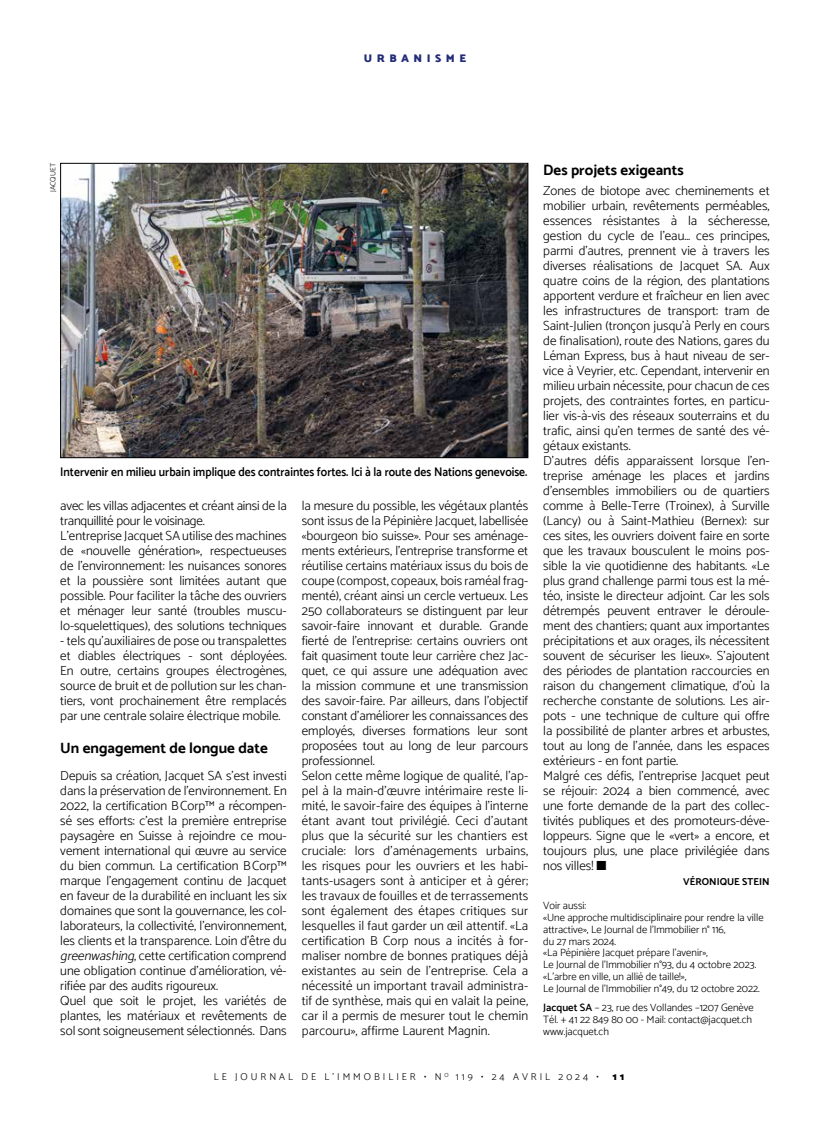
<style>
.page{position:relative;width:830px;height:1134px;background:#fff}
.page>*{position:absolute;margin:0;border:0;box-sizing:border-box;transform-origin:0 0}
.t1{font:700 15px "Catamaran";color:#000}
.t2{font:300 13.12px/15px "Catamaran";color:#000}
.t3{font:600 12.5px "Catamaran";color:#000;scale:.92 1}
.t4{font:900 11.25px "Catamaran";letter-spacing:.4em;color:#232c77}
.t5{font:300 10.62px/11.9px "Catamaran";color:#000}
.t6{font:300 10px "Catamaran";letter-spacing:.3em;color:#000}
.t7{font:700 10px "Catamaran";color:#000}
.t8{font:900 10px "Catamaran";color:#000}
.t9{font:300 7.5px "Catamaran";letter-spacing:.01em;color:#000}
.s1{font-style:italic}
.s2{font-weight:600}
</style>
<div class="page">
<img style="left:62px;top:165px;width:464px;height:291px">
<div style="left:60px;top:163px;width:468px;height:295px;border:1px solid #000"></div>
<p class="t4" style="left:363px;top:51px;width:104px">URBANISME</p>
<p class="t9" style="left:48px;top:192px;width:31px;rotate:-90deg">JACQUET</p>
<p class="t3" style="left:60px;top:464px;width:509px">Intervenir en milieu urbain implique des contraintes fortes. Ici à la route des Nations genevoise.</p>
<p class="t2" style="left:60px;top:498px;width:228px">avec les villas adjacentes et créant ainsi de la tranquillité pour le voisinage.<br>L’entreprise Jacquet SA utilise des machines de «nouvelle génération», respectueuses de l’environnement: les nuisances sonores et la poussière sont limitées autant que possible. Pour faciliter la tâche des ouvriers et ménager leur santé (troubles muscu&shy;lo-squelettiques), des solutions techniques</p>
<p class="t2" style="left:60px;top:633px;width:228px;text-align:justify">- tels qu’auxiliaires de pose ou transpalettes et diables électriques - sont déployées.<br>En outre, certains groupes électrogènes, source de bruit et de pollution sur les chan&shy;tiers, vont prochainement être remplacés par une centrale solaire électrique mobile.</p>
<p class="t1" style="left:60px;top:739px;width:209px">Un engagement de longue date</p>
<p class="t2" style="left:60px;top:768px;width:228px">Depuis sa création, Jacquet SA s’est investi dans la préservation de l’environnement. En 2022, la certification BCorp™ a récompen&shy;sé ses efforts: c’est la première entreprise paysagère en Suisse à rejoindre ce mou&shy;vement international qui œuvre au service du bien commun. La certification BCorp™ marque l’engagement continu de Jacquet en faveur de la durabilité en incluant les six domaines que sont la gouvernance, les col&shy;laborateurs, la collectivité, l’environnement, les clients et la transparence. Loin d’être du <span class="s1">greenwashing</span>, cette certification comprend une obligation continue d’amélioration, vé&shy;rifiée par des audits rigoureux.<br>Quel que soit le projet, les variétés de plantes, les matériaux et revêtements de sol sont soigneusement sélectionnés. Dans</p>
<p class="t2" style="left:301px;top:498px;width:228px">la mesure du possible, les végétaux plantés sont issus de la Pépinière Jacquet, labellisée «bourgeon bio suisse». Pour ses aménage&shy;ments extérieurs, l’entreprise transforme et réutilise certains matériaux issus du bois de coupe (compost, copeaux, bois raméal frag&shy;menté), créant ainsi un cercle vertueux. Les 250 collaborateurs se distinguent par leur savoir-faire innovant et durable. Grande fierté de l’entreprise: certains ouvriers ont fait quasiment toute leur carrière chez Jac&shy;quet, ce qui assure une adéquation avec la mission commune et une transmission des savoir-faire. Par ailleurs, dans l’objectif constant d’améliorer les connaissances des employés, diverses formations leur sont proposées tout au long de leur parcours professionnel.<br>Selon cette même logique de qualité, l’ap&shy;pel à la main-d’œuvre intérimaire reste li&shy;mité, le savoir-faire des équipes à l’interne étant avant tout privilégié. Ceci d’autant plus que la sécurité sur les chantiers est cruciale: lors d’aménagements urbains, les risques pour les ouvriers et les habi&shy;tants-usagers sont à anticiper et à gérer; les travaux de fouilles et de terrassements sont également des étapes critiques sur lesquelles il faut garder un œil attentif. «La certification B Corp nous a incités à for&shy;maliser nombre de bonnes pratiques déjà existantes au sein de l’entreprise. Cela a nécessité un important travail administra&shy;tif de synthèse, mais qui en valait la peine, car il a permis de mesurer tout le chemin parcouru», affirme Laurent Magnin.</p>
<p class="t1" style="left:543px;top:161px;width:142px">Des projets exigeants</p>
<p class="t2" style="left:543px;top:183px;width:228px">Zones de biotope avec cheminements et mobilier urbain, revêtements perméables, essences résistantes à la sécheresse, gestion du cycle de l’eau… ces principes, parmi d’autres, prennent vie à travers les diverses réalisations de Jacquet SA. Aux quatre coins de la région, des plantations apportent verdure et fraîcheur en lien avec les infrastructures de transport: tram de Saint-Julien (tronçon jusqu’à Perly en cours de finalisation), route des Nations, gares du Léman Express, bus à haut niveau de ser&shy;vice à Veyrier, etc. Cependant, intervenir en milieu urbain nécessite, pour chacun de ces projets, des contraintes fortes, en particu&shy;lier vis-à-vis des réseaux souterrains et du trafic, ainsi qu’en termes de santé des vé&shy;gétaux existants.<br>D’autres défis apparaissent lorsque l’en&shy;treprise aménage les places et jardins d’ensembles immobiliers ou de quartiers comme à Belle-Terre (Troinex), à Surville (Lancy) ou à Saint-Mathieu (Bernex): sur ces sites, les ouvriers doivent faire en sorte que les travaux bousculent le moins pos&shy;sible la vie quotidienne des habitants. «Le plus grand challenge parmi tous est la mé&shy;téo, insiste le directeur adjoint. Car les sols détrempés peuvent entraver le déroule&shy;ment des chantiers; quant aux importantes précipitations et aux orages, ils nécessitent souvent de sécuriser les lieux». S’ajoutent des périodes de plantation raccourcies en raison du changement climatique, d’où la recherche constante de solutions. Les air&shy;pots - une technique de culture qui offre la possibilité de planter arbres et arbustes, tout au long de l’année, dans les espaces extérieurs - en font partie.<br>Malgré ces défis, l’entreprise Jacquet peut se réjouir: 2024 a bien commencé, avec une forte demande de la part des collec&shy;tivités publiques et des promoteurs-déve&shy;loppeurs. Signe que le «vert» a encore, et toujours plus, une place privilégiée dans nos villes! ■</p>
<p class="t7" style="left:682px;top:876px;width:88px">VÉRONIQUE STEIN</p>
<p class="t5" style="left:543px;top:899px;width:222px">Voir aussi:<br>«Une approche multidisciplinaire pour rendre la ville attractive», Le Journal de l’Immobilier n° 116,<br>du 27 mars 2024.<br>«La Pépinière Jacquet prépare l’avenir»,<br>Le Journal de l’Immobilier n°93, du 4 octobre 2023. «L’arbre en ville, un allié de taille!»,<br>Le Journal de l’Immobilier n°49, du 12 octobre 2022.</p>
<p class="t5" style="left:543px;top:1001px;width:212px"><span class="s2">Jacquet SA</span> – 23, rue des Vollandes –1207 Genève<br>Tél. + 41 22 849 80 00 - Mail: contact@jacquet.ch www.jacquet.ch</p>
<p class="t6" style="left:214px;top:1071px;width:386px">LE JOURNAL DE L’IMMOBILIER • N <sup>O</sup> 119 • 24 AVRIL 2024 •</p>
<p class="t8" style="left:612px;top:1071px;width:13px">1 1</p>
</div>
